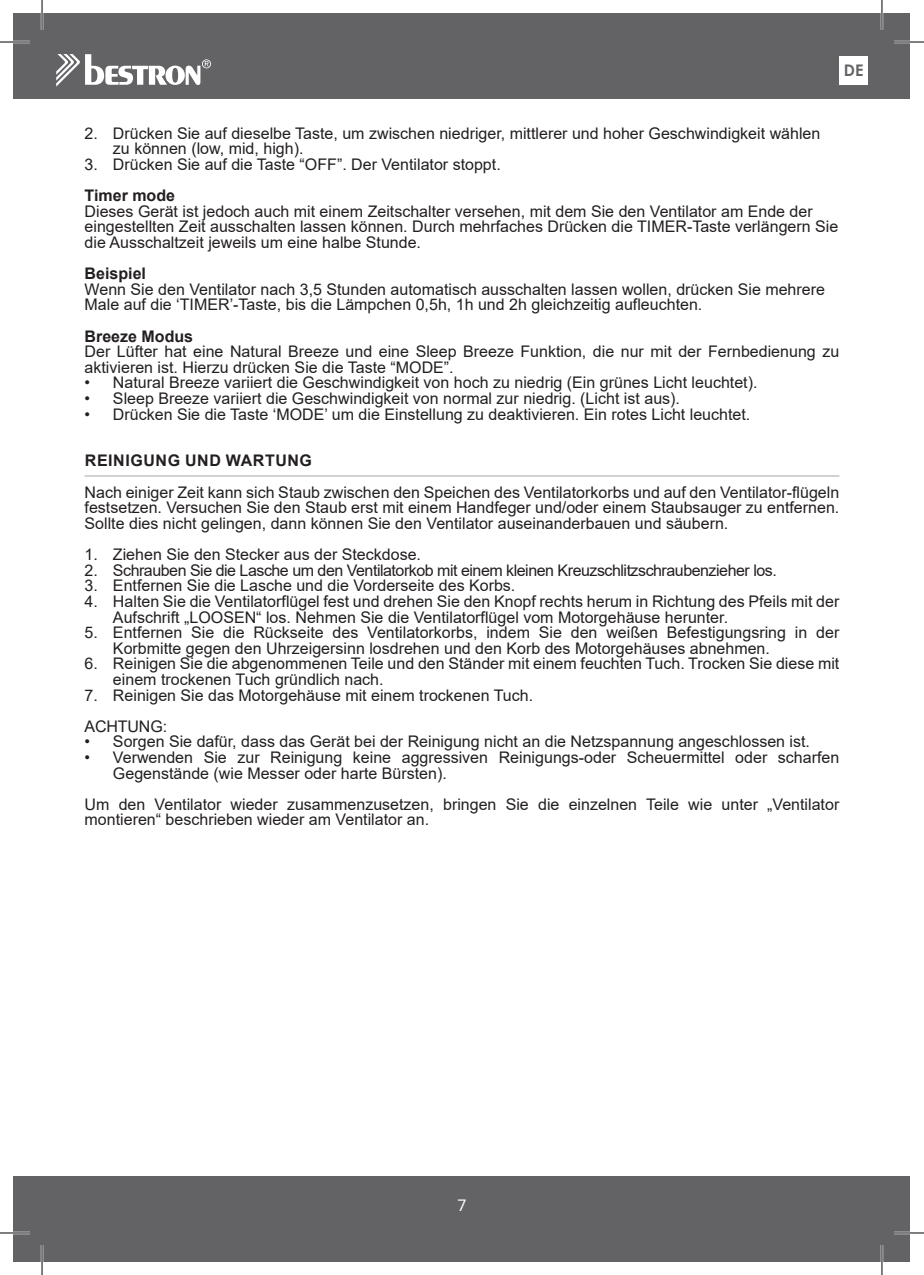
<style>
.page{position:relative;width:924px;height:1275px;background:#fff}
.page>*{position:absolute;margin:0;border:0;box-sizing:border-box;transform-origin:0 0}
.t1{font:16px/15.6px "Arial";color:#231f20}
.t2{font:16px "Arial";letter-spacing:-.03em;color:#231f20}
.t3{font:700 16px "Arial";color:#231f20}
.t4{font:700 16px "Arial";letter-spacing:.035em;color:#231f20}
.t5{font:700 16px "Century Gothic";color:#636366}
.t6{font:16px "Roboto";color:#fff}
</style>
<div class="page">
<hr style="left:85px;top:475px;width:754px;height:2px;background:#d1d2d4">
<div style="left:14px;top:14px;width:895px;height:85px;background:#636366"></div>
<div style="left:14px;top:1176px;width:895px;height:85px;background:#636366"></div>
<svg style="left:56px;top:54px;width:155px;height:33px"></svg>
<div style="left:839px;top:56px;width:28px;height:29px;background:#fff"></div>
<hr style="left:0;top:41px;width:30px;height:2px;background:#fff">
<hr style="left:893px;top:41px;width:30px;height:2px;background:#fff">
<hr style="left:0;top:1231px;width:30px;height:3px;background:#fff">
<hr style="left:893px;top:1231px;width:30px;height:3px;background:#fff">
<hr style="left:41px;top:0;width:2px;height:30px;background:#fff">
<hr style="left:41px;top:1245px;width:2px;height:30px;background:#fff">
<hr style="left:880px;top:0;width:2px;height:30px;background:#fff">
<hr style="left:880px;top:1245px;width:2px;height:30px;background:#fff">
<hr style="left:0;top:42px;width:30px;height:1px;background:#000">
<hr style="left:893px;top:42px;width:30px;height:1px;background:#000">
<hr style="left:0;top:1232px;width:30px;height:1px;background:#000">
<hr style="left:893px;top:1232px;width:30px;height:1px;background:#000">
<hr style="left:42px;top:0;width:1px;height:30px;background:#000">
<hr style="left:42px;top:1245px;width:1px;height:30px;background:#000">
<hr style="left:881px;top:0;width:1px;height:30px;background:#000">
<hr style="left:881px;top:1245px;width:1px;height:30px;background:#000">
<p class="t5" style="left:843px;top:65px;width:21px">DE</p>
<p class="t1" style="left:113px;top:127px;width:708px;text-indent:-28px">2. Drücken Sie auf dieselbe Taste, um zwischen niedriger, mittlerer und hoher Geschwindigkeit wählen zu können (low, mid, high).</p>
<p class="t1" style="left:85px;top:158px;width:417px">3. Drücken Sie auf die Taste “OFF”. Der Ventilator stoppt.</p>
<p class="t3" style="left:85px;top:189px;width:92px">Timer mode</p>
<p class="t1" style="left:85px;top:205px;width:754px">Dieses Gerät ist jedoch auch mit einem Zeitschalter versehen, mit dem Sie den Ventilator am Ende der eingestellten Zeit ausschalten lassen können. Durch mehrfaches Drücken die TIMER-Taste verlängern Sie die Ausschaltzeit jeweils um eine halbe Stunde.</p>
<p class="t3" style="left:85px;top:267px;width:63px">Beispiel</p>
<p class="t1" style="left:85px;top:283px;width:741px">Wenn Sie den Ventilator nach 3,5 Stunden automatisch ausschalten lassen wollen, drücken Sie mehrere<br>Male auf die ‘TIMER’-Taste, bis die Lämpchen 0,5h, 1h und 2h gleichzeitig aufleuchten.</p>
<p class="t3" style="left:85px;top:330px;width:110px">Breeze Modus</p>
<p class="t1" style="left:85px;top:345px;width:755px">Der Lüfter hat eine Natural Breeze und eine Sleep Breeze Funktion, die nur mit der Fernbedienung zu aktivieren ist. Hierzu drücken Sie die Taste “MODE”.</p>
<p class="t1" style="left:85px;top:376px;width:674px">• Natural Breeze variiert die Geschwindigkeit von hoch zu niedrig (Ein grünes Licht leuchtet).</p>
<p class="t1" style="left:85px;top:392px;width:596px">• Sleep Breeze variiert die Geschwindigkeit von normal zur niedrig. (Licht ist aus).</p>
<p class="t1" style="left:85px;top:408px;width:667px">• Drücken Sie die Taste ‘MODE’ um die Einstellung zu deaktivieren. Ein rotes Licht leuchtet.</p>
<p class="t4" style="left:85px;top:455px;width:228px">REINIGUNG UND WARTUNG</p>
<p class="t1" style="left:85px;top:486px;width:756px;text-align:justify">Nach einiger Zeit kann sich Staub zwischen den Speichen des Ventilatorkorbs und auf den Ventilator-flügeln festsetzen. Versuchen Sie den Staub erst mit einem Handfeger und/oder einem Staubsauger zu entfernen.<br>Sollte dies nicht gelingen, dann können Sie den Ventilator auseinanderbauen und säubern.</p>
<p class="t1" style="left:85px;top:548px;width:338px">1. Ziehen Sie den Stecker aus der Steckdose.</p>
<p class="t2" style="left:85px;top:564px;width:693px">2. Schrauben Sie die Lasche um den Ventilatorkob mit einem kleinen Kreuzschlitzschraubenzieher los.</p>
<p class="t1" style="left:85px;top:579px;width:432px">3. Entfernen Sie die Lasche und die Vorderseite des Korbs.</p>
<p class="t1" style="left:113px;top:595px;width:727px;text-indent:-28px">4. Halten Sie die Ventilatorflügel fest und drehen Sie den Knopf rechts herum in Richtung des Pfeils mit der<br>Aufschrift „LOOSEN“ los. Nehmen Sie die Ventilatorflügel vom Motorgehäuse herunter.</p>
<p class="t1" style="left:113px;top:626px;width:727px;text-indent:-28px">5. Entfernen Sie die Rückseite des Ventilatorkorbs, indem Sie den weißen Befestigungsring in der<br>Korbmitte gegen den Uhrzeigersinn losdrehen und den Korb des Motorgehäuses abnehmen.</p>
<p class="t1" style="left:113px;top:657px;width:727px;text-indent:-28px">6. Reinigen Sie die abgenommenen Teile und den Ständer mit einem feuchten Tuch. Trocken Sie diese mit einem trockenen Tuch gründlich nach.</p>
<p class="t1" style="left:85px;top:681px;width:450px;line-height:31.2px">7. Reinigen Sie das Motorgehäuse mit einem trockenen Tuch.<br>ACHTUNG:</p>
<p class="t1" style="left:85px;top:735px;width:726px">• Sorgen Sie dafür, dass das Gerät bei der Reinigung nicht an die Netzspannung angeschlossen ist.</p>
<p class="t1" style="left:113px;top:751px;width:727px;text-indent:-28px">• Verwenden Sie zur Reinigung keine aggressiven Reinigungs-oder Scheuermittel oder scharfen<br>Gegenstände (wie Messer oder harte Bürsten).</p>
<p class="t1" style="left:85px;top:798px;width:755px">Um den Ventilator wieder zusammenzusetzen, bringen Sie die einzelnen Teile wie unter „Ventilator montieren“ beschrieben wieder am Ventilator an.</p>
<p class="t6" style="left:457px;top:1198px;width:10px">7</p>
</div>
